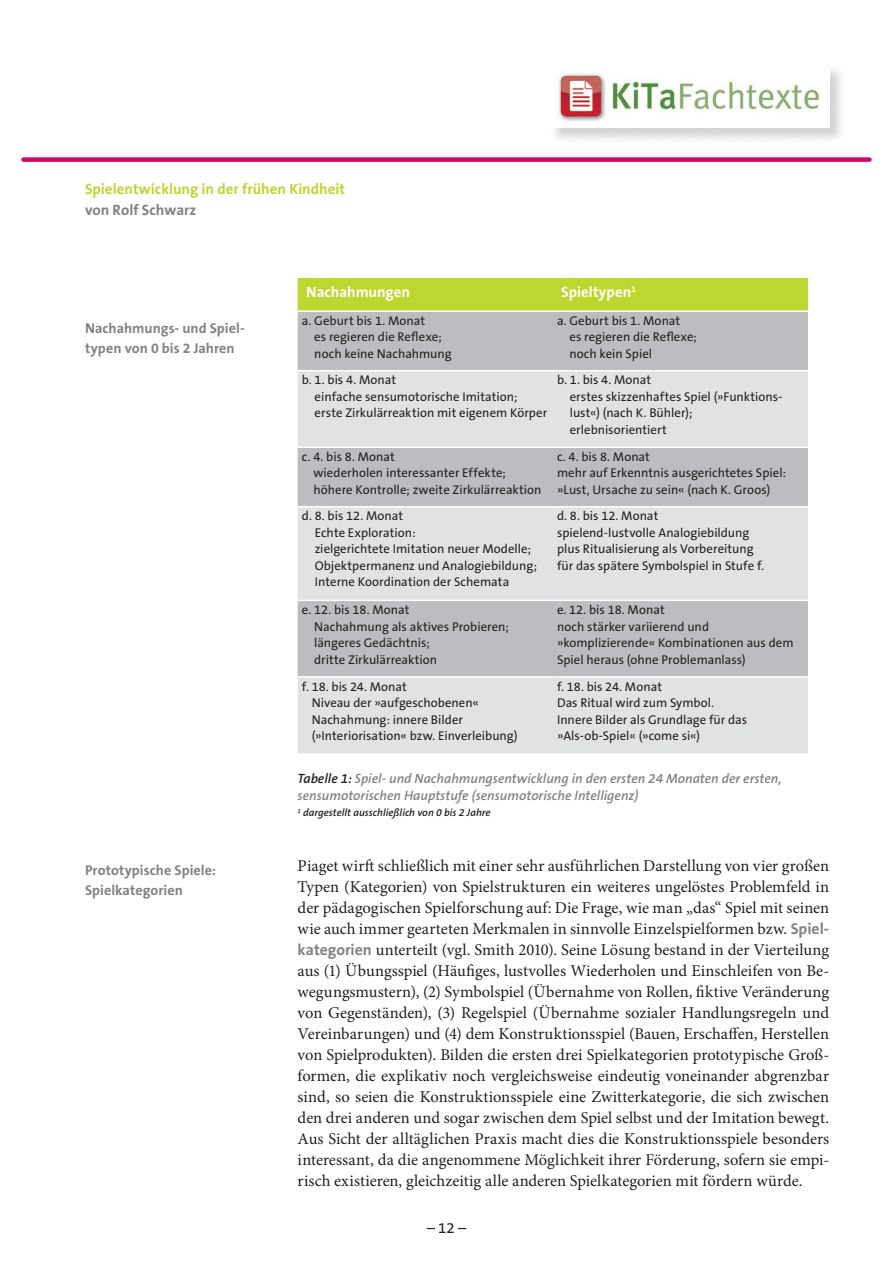
<style>
.page{position:relative;width:893px;height:1263px;background:#fff}
.page>*{position:absolute;margin:0;border:0;box-sizing:border-box;transform-origin:0 0}
.Studientext-Fließtex{font:16.5px/21px "Minion Pro";letter-spacing:-.005em;color:#231f20;text-align:justify}
.t1{font:700 15px "The Sans B7";color:#bed630}
.Tabellenkopf{font:700 15px "The Sans B7";color:#fff}
.t2{font:700 15px "The Sans B7";color:#808285}
.t3{font:15px "The Sans B5 Plain";color:#231f20}
.t4{font:700 14.25px/19.5px "The Sans B7";letter-spacing:.005em;color:#808285}
.t5{font:italic 600 13.5px/16.5px "The Sans B6";color:#808285}
.Tabellentext{font:12.75px/16.5px "The Sans B5 Plain";color:#231f20}
.Bildunterschrift{font:italic 600 10.5px "The Sans B6";color:#231f20}
.s1{color:#231f20}
.s2{font-family:"The Sans B7";font-weight:700;font-size:15.75px;color:#808285}
</style>
<div class="page">
<div style="left:24px;top:157px;width:845px;height:5px;background:#d10364"></div>
<div style="left:548px;top:63px;width:298px;height:82px;background:#231f20;opacity:.2"></div>
<img style="left:549px;top:64px;width:280px;height:64px">
<div style="left:298px;top:278px;width:510px;height:32px;background:#bed630"></div>
<div style="left:298px;top:312px;width:510px;height:58px;background:#bcbdc0"></div>
<svg style="left:298px;top:371px;width:510px;height:382px;background:#d4d5d7"></svg>
<hr style="left:298px;top:446px;width:255px;height:2px;background:#fff">
<hr style="left:553px;top:446px;width:255px;height:2px;background:#fff">
<hr style="left:298px;top:506px;width:255px;height:1px;background:#fff">
<hr style="left:553px;top:506px;width:255px;height:1px;background:#fff">
<hr style="left:298px;top:600px;width:255px;height:1px;background:#fff">
<hr style="left:553px;top:600px;width:255px;height:1px;background:#fff">
<hr style="left:298px;top:676px;width:255px;height:2px;background:#fff">
<hr style="left:553px;top:676px;width:255px;height:2px;background:#fff">
<p class="t1" style="left:85px;top:181px;width:262px">Spielentwicklung in der frühen Kindheit</p>
<p class="t2" style="left:85px;top:202px;width:113px">von Rolf Schwarz</p>
<p class="t4" style="left:85px;top:319px;width:160px">Nachahmungs- und Spiel&shy;typen von 0 bis 2 Jahren</p>
<p class="t4" style="left:85px;top:861px;width:133px">Prototypische Spiele:<br>Spielkategorien</p>
<p class="Tabellenkopf" style="left:306px;top:284px;width:105px">Nachahmungen</p>
<p class="Tabellenkopf" style="left:561px;top:284px;width:76px">Spieltypen<sup>1</sup></p>
<p class="Tabellentext" style="left:314px;top:313px;width:139px;text-indent:-12px">a. Geburt bis 1. Monat<br>es regieren die Reflexe; noch keine Nachahmung</p>
<p class="Tabellentext" style="left:569px;top:313px;width:129px;text-indent:-12px">a. Geburt bis 1. Monat<br>es regieren die Reflexe; noch kein Spiel</p>
<p class="Tabellentext" style="left:315px;top:372px;width:234px;text-indent:-13px">b. 1. bis 4. Monat<br>einfache sensumotorische Imitation; erste Zirkulärreaktion mit eigenem Körper</p>
<p class="Tabellentext" style="left:570px;top:372px;width:214px;text-indent:-13px">b. 1. bis 4. Monat<br>erstes skizzenhaftes Spiel (»Funktions&shy;lust«) (nach K. Bühler); erlebnisorientiert</p>
<p class="Tabellentext" style="left:313px;top:449px;width:230px;text-indent:-12px">c. 4. bis 8. Monat<br>wiederholen interessanter Effekte; höhere Kontrolle; zweite Zirkulärreaktion</p>
<p class="Tabellentext" style="left:557px;top:449px;width:94px">c. 4. bis 8. Monat</p>
<p class="Tabellentext" style="left:557px;top:465px;width:230px">mehr auf Erkenntnis ausgerichtetes Spiel: »Lust, Ursache zu sein« (nach K. Groos)</p>
<p class="Tabellentext" style="left:315px;top:508px;width:224px;text-indent:-13px">d. 8. bis 12. Monat<br>Echte Exploration:<br>zielgerichtete Imitation neuer Modelle;<br>Objektpermanenz und Analogiebildung;<br>Interne Koordination der Schemata</p>
<p class="Tabellentext" style="left:557px;top:508px;width:103px">d. 8. bis 12. Monat</p>
<p class="Tabellentext" style="left:557px;top:525px;width:209px">spielend-lustvolle Analogiebildung plus Ritualisierung als Vorbereitung für das spätere Symbolspiel in Stufe f.</p>
<p class="Tabellentext" style="left:314px;top:602px;width:196px;text-indent:-12px">e. 12. bis 18. Monat<br>Nachahmung als aktives Probieren; längeres Gedächtnis;<br>dritte Zirkulärreaktion</p>
<p class="Tabellentext" style="left:557px;top:602px;width:109px">e. 12. bis 18. Monat</p>
<p class="Tabellentext" style="left:557px;top:618px;width:238px">noch stärker variierend und »komplizierende« Kombinationen aus dem<br>Spiel heraus (ohne Problemanlass)</p>
<p class="Tabellentext" style="left:312px;top:678px;width:208px;text-indent:-10px">f. 18. bis 24. Monat<br>Niveau der »aufgeschobenen«<br>Nachahmung: innere Bilder (»Interiorisation« bzw. Einverleibung)</p>
<p class="Tabellentext" style="left:557px;top:678px;width:192px">f. 18. bis 24. Monat<br>Das Ritual wird zum Symbol.<br>Innere Bilder als Grundlage für das »Als-ob-Spiel« (»come si«)</p>
<p class="t5" style="left:298px;top:771px;width:486px"><span class="s1">Tabelle 1:</span> Spiel- und Nachahmungsentwicklung in den ersten 24 Monaten der ersten, sensumotorischen Hauptstufe (sensumotorische Intelligenz)</p>
<p class="Bildunterschrift" style="left:298px;top:807px;width:194px"><sup>1</sup> dargestellt ausschließlich von 0 bis 2 Jahre</p>
<p class="Studientext-Fließtex" style="left:298px;top:855px;width:533px">Piaget wirft schließlich mit einer sehr ausführlichen Darstellung von vier großen Typen (Kategorien) von Spielstrukturen ein weiteres ungelöstes Problemfeld in der pädagogischen Spielforschung auf: Die Frage, wie man „das“ Spiel mit seinen wie auch immer gearteten Merkmalen in sinnvolle Einzelspielformen bzw. <span class="s2">Spiel&shy;kategorien</span> unterteilt (vgl. Smith 2010). Seine Lösung bestand in der Vierteilung aus (1) Übungsspiel (Häufiges, lustvolles Wiederholen und Einschleifen von Be&shy;wegungsmustern), (2) Symbolspiel (Übernahme von Rollen, fiktive Veränderung von Gegenständen), (3) Regelspiel (Übernahme sozialer Handlungsregeln und Vereinbarungen) und (4) dem Konstruktionsspiel (Bauen, Erschaffen, Herstellen von Spielprodukten). Bilden die ersten drei Spielkategorien prototypische Groß&shy;formen, die explikativ noch vergleichsweise eindeutig voneinander abgrenzbar sind, so seien die Konstruktionsspiele eine Zwitterkategorie, die sich zwischen den drei anderen und sogar zwischen dem Spiel selbst und der Imitation bewegt.<br>Aus Sicht der alltäglichen Praxis macht dies die Konstruktionsspiele besonders interessant, da die angenommene Möglichkeit ihrer Förderung, sofern sie empi&shy;risch existieren, gleichzeitig alle anderen Spielkategorien mit fördern würde.</p>
<p class="t3" style="left:427px;top:1219px;width:41px">– 12 –</p>
</div>
